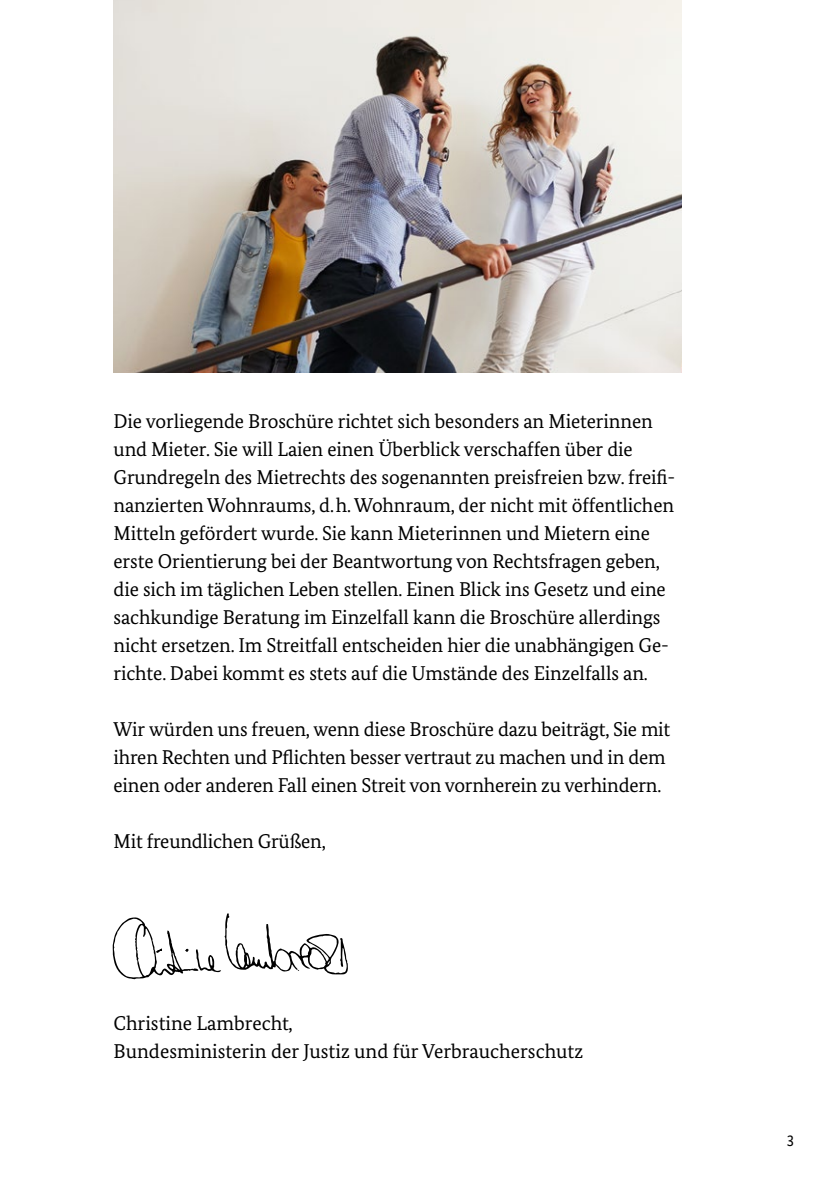
<style>
.page{position:relative;width:840px;height:1191px;background:#fff}
.page>*{position:absolute;margin:0;border:0;box-sizing:border-box;transform-origin:0 0}
.Innenseiten_P1-1_Copy_10_14pt_Abstand{font:20px/28px "Bundes Serif";letter-spacing:-.005em;color:#000}
.Innenseiten_P1-1_Copy_10_14pt{font:20px "Bundes Serif";color:#000}
.t1{font:16px "Bundes Sans";color:#000}
</style>
<div class="page">
<svg style="left:113px;top:913px;width:235px;height:66px"></svg>
<img style="left:113px;top:0;width:567px;height:372px">
<p class="Innenseiten_P1-1_Copy_10_14pt_Abstand" style="left:113px;top:407px;width:563px">Die vorliegende Broschüre richtet sich besonders an Mieterinnen und Mieter. Sie will Laien einen Überblick verschaffen über die Grundregeln des Mietrechts des sogenannten preisfreien bzw. freifi&shy;nanzierten Wohnraums, d.h. Wohnraum, der nicht mit öffentlichen Mitteln gefördert wurde. Sie kann Mieterinnen und Mietern eine erste Orientierung bei der Beantwortung von Rechtsfragen geben, die sich im täglichen Leben stellen. Einen Blick ins Gesetz und eine sachkundige Beratung im Einzelfall kann die Broschüre allerdings nicht ersetzen. Im Streitfall entscheiden hier die unabhängigen Ge&shy;richte. Dabei kommt es stets auf die Umstände des Einzelfalls an.</p>
<p class="Innenseiten_P1-1_Copy_10_14pt_Abstand" style="left:113px;top:715px;width:558px">Wir würden uns freuen, wenn diese Broschüre dazu beiträgt, Sie mit ihren Rechten und Pflichten besser vertraut zu machen und in dem einen oder anderen Fall einen Streit von vornherein zu verhindern.</p>
<p class="Innenseiten_P1-1_Copy_10_14pt_Abstand" style="left:113px;top:827px;width:214px">Mit freundlichen Grüßen,</p>
<p class="Innenseiten_P1-1_Copy_10_14pt" style="left:113px;top:1011px;width:181px">Christine Lambrecht,</p>
<p class="Innenseiten_P1-1_Copy_10_14pt" style="left:113px;top:1039px;width:471px">Bundesministerin der Justiz und für Verbraucherschutz</p>
<p class="t1" style="left:786px;top:1130px;width:9px">3</p>
</div>
